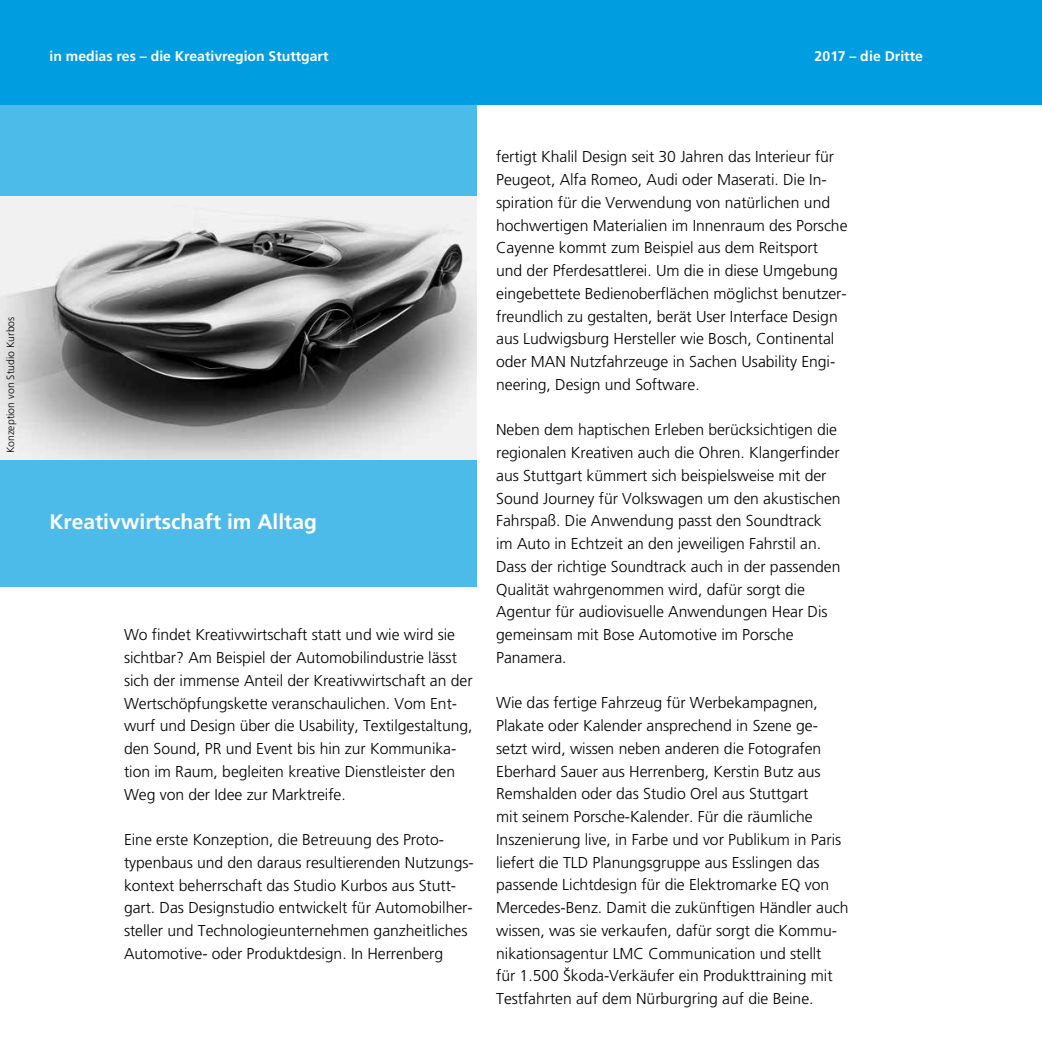
<style>
.page{position:relative;width:1042px;height:1042px;background:#fff}
.page>*{position:absolute;margin:0;border:0;box-sizing:border-box;transform-origin:0 0}
.t1{font:700 21px "Frutiger";color:#fff}
.t2{font:300 15.75px/22.8px "Frutiger";letter-spacing:-.005em;color:#000}
.t3{font:700 14px "Frutiger";color:#fff}
.t4{font:300 10.5px "Frutiger";color:#000}
</style>
<div class="page">
<div style="left:0;top:105px;width:476px;height:482px;background:#4dbbea"></div>
<div style="left:0;top:0;width:1042px;height:105px;background:#009ee0"></div>
<img style="left:0;top:197px;width:476px;height:262px">
<p class="t3" style="left:50px;top:47px;width:280px">in medias res – die Kreativregion Stuttgart</p>
<p class="t3" style="left:814px;top:47px;width:110px">2017 – die Dritte</p>
<p class="t4" style="left:5px;top:453px;width:138px;rotate:-90deg">Konzeption von Studio Kurbos</p>
<h1 class="t1" style="left:50px;top:509px;width:269px">Kreativwirtschaft im Alltag</h1>
<p class="t2" style="left:124px;top:624px;width:350px">Wo findet Kreativwirtschaft statt und wie wird sie sichtbar? Am Beispiel der Automobilindustrie lässt sich der immense Anteil der Kreativwirtschaft an der Wertschöpfungskette veranschaulichen. Vom Ent&shy;wurf und Design über die Usability, Textilgestaltung, den Sound, PR und Event bis hin zur Kommunika&shy;tion im Raum, begleiten kreative Dienstleister den Weg von der Idee zur Marktreife.</p>
<p class="t2" style="left:124px;top:828px;width:351px">Eine erste Konzeption, die Betreuung des Proto&shy;typenbaus und den daraus resultierenden Nutzungs&shy;kontext beherrschaft das Studio Kurbos aus Stutt&shy;gart. Das Designstudio entwickelt für Automobilher&shy;steller und Technologieunternehmen ganzheitliches Automotive- oder Produktdesign. In Herrenberg</p>
<p class="t2" style="left:496px;top:146px;width:353px">fertigt Khalil Design seit 30 Jahren das Interieur für Peugeot, Alfa Romeo, Audi oder Maserati. Die In&shy;spiration für die Verwendung von natürlichen und hochwertigen Materialien im Innenraum des Porsche Cayenne kommt zum Beispiel aus dem Reitsport und der Pferdesattlerei. Um die in diese Umgebung eingebettete Bedienoberflächen möglichst benutzer&shy;freundlich zu gestalten, berät User Interface Design aus Ludwigsburg Hersteller wie Bosch, Continental oder MAN Nutzfahrzeuge in Sachen Usability Engi&shy;neering, Design und Software.</p>
<p class="t2" style="left:496px;top:419px;width:346px">Neben dem haptischen Erleben berücksichtigen die regionalen Kreativen auch die Ohren. Klangerfinder aus Stuttgart kümmert sich beispielsweise mit der Sound Journey für Volkswagen um den akustischen Fahrspaß. Die Anwendung passt den Soundtrack im Auto in Echtzeit an den jeweiligen Fahrstil an.<br>Dass der richtige Soundtrack auch in der passenden Qualität wahrgenommen wird, dafür sorgt die Agentur für audiovisuelle Anwendungen Hear Dis gemeinsam mit Bose Automotive im Porsche Panamera.</p>
<p class="t2" style="left:496px;top:692px;width:354px">Wie das fertige Fahrzeug für Werbekampagnen, Plakate oder Kalender ansprechend in Szene ge&shy;setzt wird, wissen neben anderen die Fotografen Eberhard Sauer aus Herrenberg, Kerstin Butz aus Remshalden oder das Studio Orel aus Stuttgart<br>mit seinem Porsche-Kalender. Für die räumliche Inszenierung live, in Farbe und vor Publikum in Paris liefert die TLD Planungsgruppe aus Esslingen das passende Lichtdesign für die Elektromarke EQ von Mercedes-Benz. Damit die zukünftigen Händler auch wissen, was sie verkaufen, dafür sorgt die Kommu&shy;nikationsagentur LMC Communication und stellt<br>für 1.500 Škoda-Verkäufer ein Produkttraining mit Testfahrten auf dem Nürburgring auf die Beine.</p>
</div>
